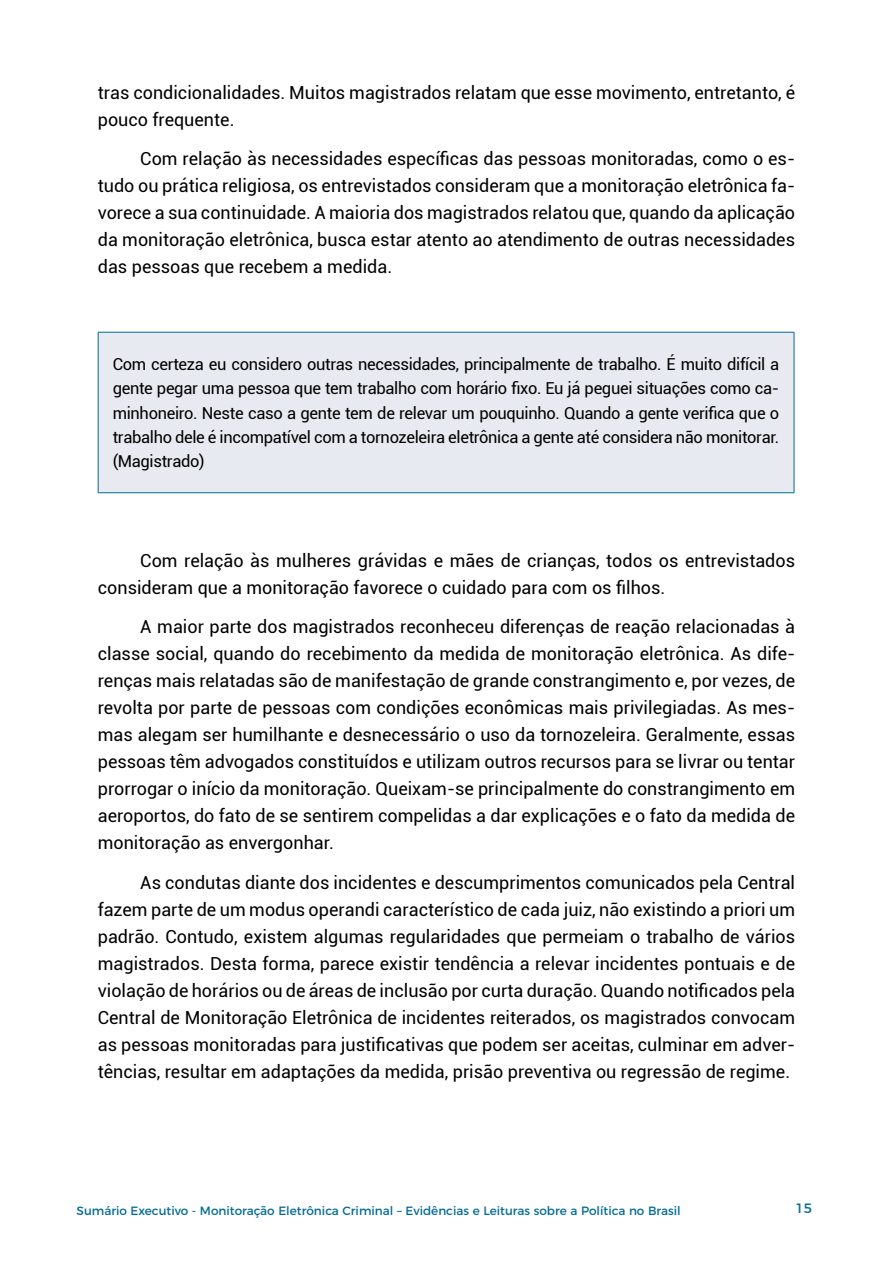
<style>
.page{position:relative;width:893px;height:1263px;background:#fff}
.page>*{position:absolute;margin:0;border:0;box-sizing:border-box;transform-origin:0 0}
.t1{font:18px/27px "Roboto";color:#000;text-align:justify}
.t2{font:16.5px/24.3px "Roboto";letter-spacing:-.02em;color:#000;text-align:justify}
.t3{font:13.5px "Montserrat";color:#036c96}
.t4{font:12px "Montserrat";color:#036c96}
</style>
<div class="page">
<div style="left:98px;top:332px;width:696px;height:161px;background:#e7eaf0"></div>
<hr style="left:98px;top:332px;width:696px;height:1px;background:#036c96">
<hr style="left:98px;top:333px;width:1px;height:159px;background:#036c96">
<hr style="left:794px;top:333px;width:1px;height:159px;background:#036c96">
<hr style="left:98px;top:492px;width:696px;height:1px;background:#036c96">
<p class="t1" style="left:98px;top:78px;width:699px">tras condicionalidades. Muitos magistrados relatam que esse movimento, entretanto, é pouco frequente.</p>
<p class="t1" style="left:98px;top:145px;width:699px;text-indent:43px">Com relação às necessidades específicas das pessoas monitoradas, como o es&shy;tudo ou prática religiosa, os entrevistados consideram que a monitoração eletrônica fa&shy;vorece a sua continuidade. A maioria dos magistrados relatou que, quando da aplicação da monitoração eletrônica, busca estar atento ao atendimento de outras necessidades das pessoas que recebem a medida.</p>
<p class="t2" style="left:113px;top:351px;width:668px">Com certeza eu considero outras necessidades, principalmente de trabalho. É muito difícil a gente pegar uma pessoa que tem trabalho com horário fixo. Eu já peguei situações como ca&shy;minhoneiro. Neste caso a gente tem de relevar um pouquinho. Quando a gente verifica que o trabalho dele é incompatível com a tornozeleira eletrônica a gente até considera não monitorar. (Magistrado)</p>
<p class="t1" style="left:98px;top:546px;width:699px;text-indent:43px">Com relação às mulheres grávidas e mães de crianças, todos os entrevistados consideram que a monitoração favorece o cuidado para com os filhos.</p>
<p class="t1" style="left:98px;top:613px;width:699px;text-indent:43px">A maior parte dos magistrados reconheceu diferenças de reação relacionadas à classe social, quando do recebimento da medida de monitoração eletrônica. As dife&shy;renças mais relatadas são de manifestação de grande constrangimento e, por vezes, de revolta por parte de pessoas com condições econômicas mais privilegiadas. As mes&shy;mas alegam ser humilhante e desnecessário o uso da tornozeleira. Geralmente, essas pessoas têm advogados constituídos e utilizam outros recursos para se livrar ou tentar prorrogar o início da monitoração. Queixam-se principalmente do constrangimento em aeroportos, do fato de se sentirem compelidas a dar explicações e o fato da medida de monitoração as envergonhar.</p>
<p class="t1" style="left:98px;top:869px;width:699px;text-indent:43px">As condutas diante dos incidentes e descumprimentos comunicados pela Central fazem parte de um modus operandi característico de cada juiz, não existindo a priori um padrão. Contudo, existem algumas regularidades que permeiam o trabalho de vários magistrados. Desta forma, parece existir tendência a relevar incidentes pontuais e de violação de horários ou de áreas de inclusão por curta duração. Quando notificados pela Central de Monitoração Eletrônica de incidentes reiterados, os magistrados convocam as pessoas monitoradas para justificativas que podem ser aceitas, culminar em adver&shy;tências, resultar em adaptações da medida, prisão preventiva ou regressão de regime.</p>
<p class="t4" style="left:77px;top:1201px;width:606px">Sumário Executivo - Monitoração Eletrônica Criminal – Evidências e Leituras sobre a Política no Brasil</p>
<p class="t3" style="left:796px;top:1197px;width:18px">15</p>
</div>
